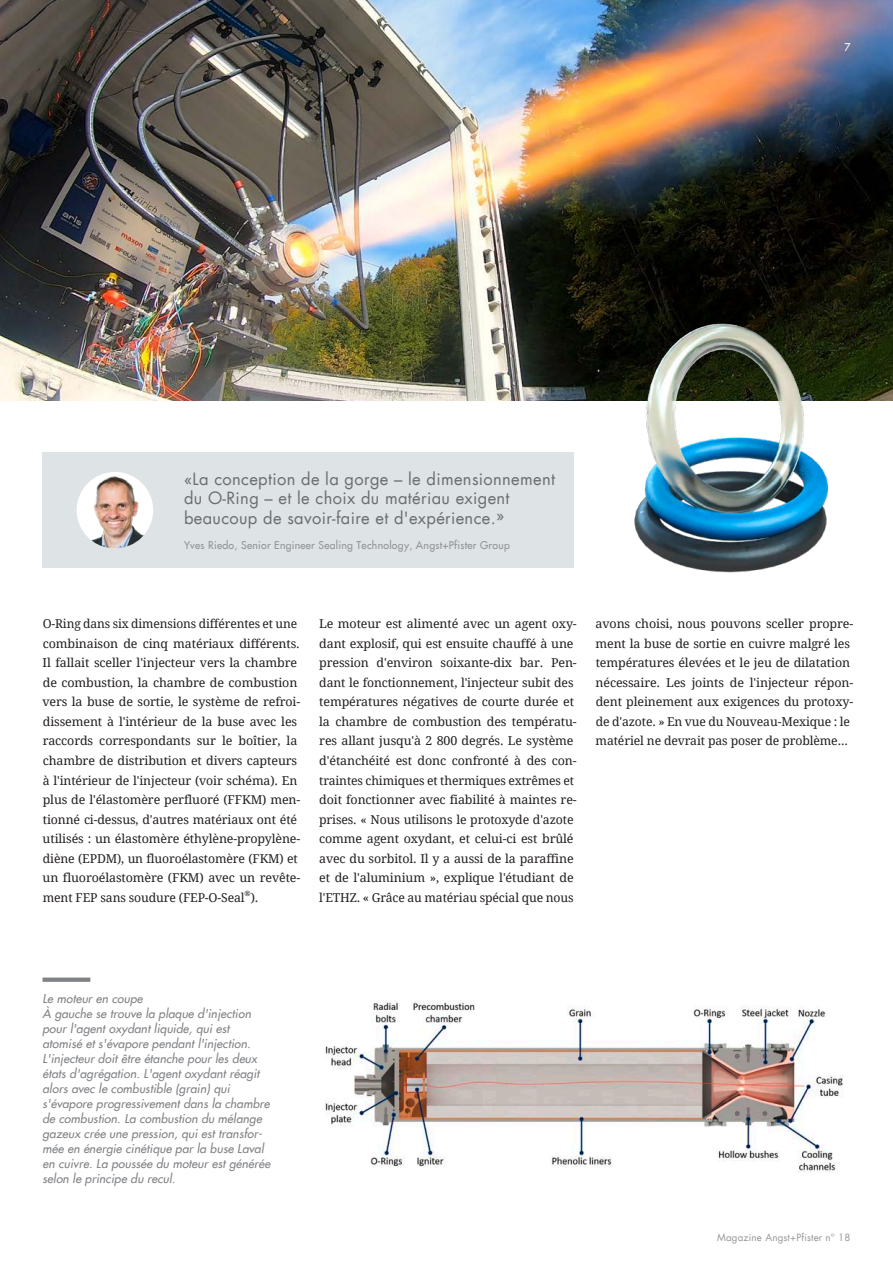
<style>
.page{position:relative;width:893px;height:1263px;background:#fff}
.page>*{position:absolute;margin:0;border:0;box-sizing:border-box;transform-origin:0 0}
.t1{font:16.5px/19.5px "Futura LT";letter-spacing:.02em;color:#6c6d70}
.t2{font:12.15px/19.5px "Droid Serif";letter-spacing:-.01em;color:#231f20}
.t3{font:italic 12px/15px "Futura LT";letter-spacing:.01em;color:#808285}
.t4{font:10.5px "Futura LT";letter-spacing:.025em;color:#939598}
.t5{font:10.5px "Futura LT";color:#fff}
.t6{font:9.75px "Futura LT";letter-spacing:.02em;color:#939598}
.t7{font:7.35px "Droid Serif";color:#231f20}
</style>
<div class="page">
<img style="left:0;top:0;width:893px;height:401px">
<div style="left:43px;top:977px;width:47px;height:5px;background:#808285"></div>
<div style="left:43px;top:452px;width:531px;height:116px;background:#dee3e6"></div>
<img style="left:625px;top:316px;width:214px;height:257px">
<div style="left:77px;top:472px;width:76px;height:76px;background:#fff;border-radius:50%"></div>
<img style="left:80px;top:476px;width:73px;height:72px">
<img style="left:325px;top:1000px;width:518px;height:172px">
<p class="t5" style="left:844px;top:40px;width:8px">7</p>
<h1 class="t1" style="left:184px;top:469px;width:373px">«La conception de la gorge – le dimensionnement du O-Ring – et le choix du matériau exigent beaucoup de savoir-faire et d'expérience.»</h1>
<p class="t4" style="left:184px;top:539px;width:327px">Yves Riedo, Senior Engineer Sealing Technology, Angst+Pfister Group</p>
<p class="t2" style="left:42px;top:614px;width:260px">O-Ring dans six dimensions différentes et une combinaison de cinq matériaux différents.<br>Il fallait sceller l'injecteur vers la chambre de combustion, la chambre de combustion vers la buse de sortie, le système de refroi&shy;dissement à l'intérieur de la buse avec les raccords correspondants sur le boîtier, la chambre de distribution et divers capteurs à l'intérieur de l'injecteur (voir schéma). En plus de l'élastomère perfluoré (FFKM) men&shy;tionné ci-dessus, d'autres matériaux ont été utilisés : un élastomère éthylène-propylène&shy;diène (EPDM), un fluoroélastomère (FKM) et un fluoroélastomère (FKM) avec un revête&shy;ment FEP sans soudure (FEP-O-Seal</p>
<p class="t7" style="left:245px;top:889px;width:8px">®</p>
<p class="t2" style="left:251px;top:887px;width:9px">).</p>
<p class="t2" style="left:319px;top:614px;width:259px">Le moteur est alimenté avec un agent oxy&shy;dant explosif, qui est ensuite chauffé à une pression d'environ soixante-dix bar. Pen&shy;dant le fonctionnement, l'injecteur subit des températures négatives de courte durée et la chambre de combustion des températu&shy;res allant jusqu'à 2 800 degrés. Le système d'étanchéité est donc confronté à des con&shy;traintes chimiques et thermiques extrêmes et doit fonctionner avec fiabilité à maintes re&shy;prises. « Nous utilisons le protoxyde d'azote comme agent oxydant, et celui-ci est brûlé avec du sorbitol. Il y a aussi de la paraffine et de l'aluminium », explique l'étudiant de l'ETHZ. « Grâce au matériau spécial que nous</p>
<p class="t2" style="left:596px;top:614px;width:259px">avons choisi, nous pouvons sceller propre&shy;ment la buse de sortie en cuivre malgré les températures élevées et le jeu de dilatation nécessaire. Les joints de l'injecteur répon&shy;dent pleinement aux exigences du protoxy&shy;de d'azote. » En vue du Nouveau-Mexique : le matériel ne devrait pas poser de problème...</p>
<p class="t3" style="left:43px;top:991px;width:229px">Le moteur en coupe<br>À gauche se trouve la plaque d'injection pour l'agent oxydant liquide, qui est atomisé et s'évapore pendant l'injection.<br>L'injecteur doit être étanche pour les deux états d'agrégation. L'agent oxydant réagit alors avec le combustible (grain) qui s'évapore progressivement dans la chambre de combustion. La combustion du mélange gazeux crée une pression, qui est transfor&shy;mée en énergie cinétique par la buse Laval en cuivre. La poussée du moteur est générée selon le principe du recul.</p>
<p class="t6" style="left:717px;top:1231px;width:135px">Magazine Angst+Pfister n° 18</p>
</div>
